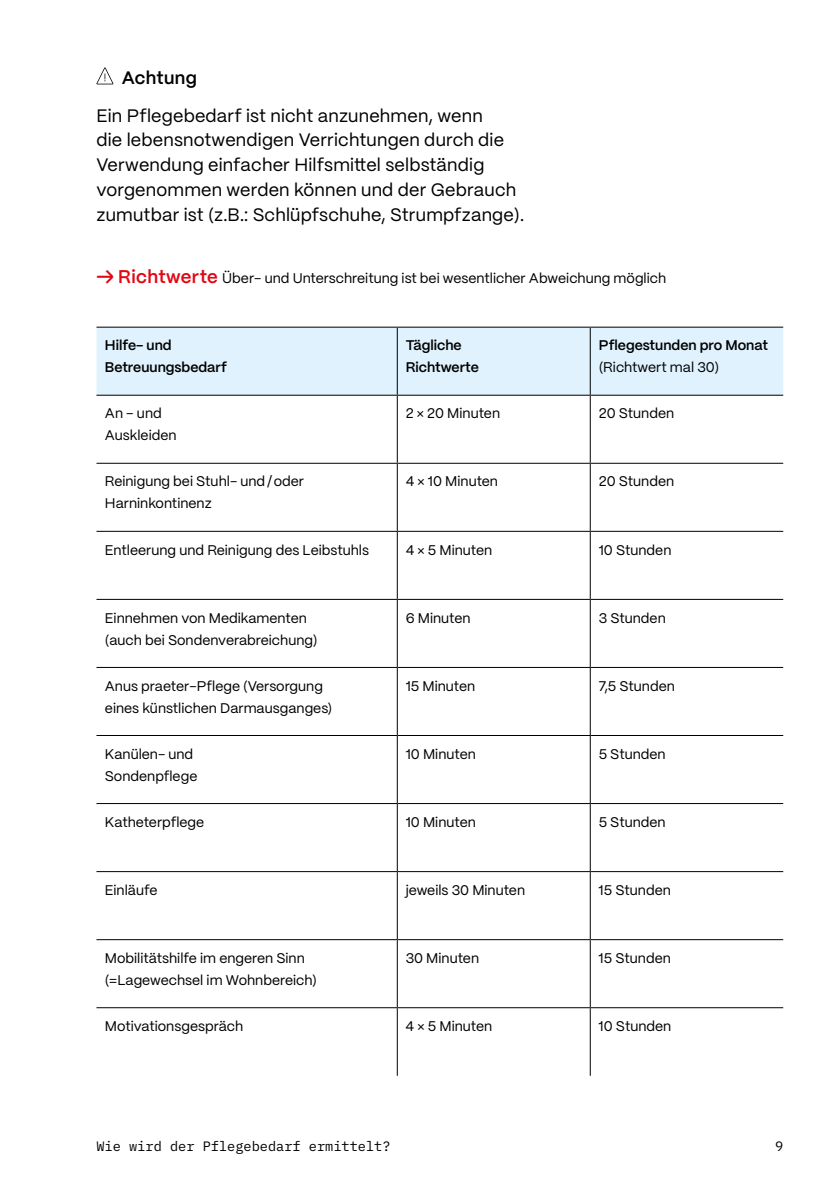
<style>
.page{position:relative;width:840px;height:1191px;background:#fff}
.page>*{position:absolute;margin:0;border:0;box-sizing:border-box;transform-origin:0 0}
.t1{font:18px/24.8px "PP Mori";letter-spacing:.01em;color:#000}
.t2{font:600 18px "PP Mori";letter-spacing:.015em;color:#000}
.t3{font:14px/22px "PP Mori";color:#000}
.t4{font:600 14px/22px "PP Mori";color:#000}
.t5{font:13.6px "IBM Plex Mono";color:#000}
.s1{font-weight:600;font-size:18.4px;color:#e30613}
</style>
<div class="page">
<svg style="left:96px;top:67px;width:17px;height:17px"></svg>
<div style="left:96px;top:328px;width:686px;height:67px;background:#dff2fd"></div>
<hr style="left:96px;top:327px;width:301px;height:1px;background:#000">
<hr style="left:397px;top:327px;width:193px;height:1px;background:#000">
<hr style="left:396px;top:328px;width:1px;height:67px;background:#000">
<hr style="left:590px;top:327px;width:192px;height:1px;background:#000">
<hr style="left:589px;top:328px;width:1px;height:67px;background:#000">
<hr style="left:96px;top:395px;width:301px;height:1px;background:#000">
<hr style="left:397px;top:395px;width:193px;height:1px;background:#000">
<hr style="left:396px;top:396px;width:1px;height:67px;background:#000">
<hr style="left:590px;top:395px;width:192px;height:1px;background:#000">
<hr style="left:589px;top:396px;width:1px;height:67px;background:#000">
<hr style="left:96px;top:463px;width:301px;height:1px;background:#000">
<hr style="left:397px;top:463px;width:193px;height:1px;background:#000">
<hr style="left:396px;top:464px;width:1px;height:67px;background:#000">
<hr style="left:590px;top:463px;width:192px;height:1px;background:#000">
<hr style="left:589px;top:464px;width:1px;height:67px;background:#000">
<hr style="left:96px;top:531px;width:301px;height:1px;background:#000">
<hr style="left:397px;top:531px;width:193px;height:1px;background:#000">
<hr style="left:396px;top:532px;width:1px;height:67px;background:#000">
<hr style="left:590px;top:531px;width:192px;height:1px;background:#000">
<hr style="left:589px;top:532px;width:1px;height:67px;background:#000">
<hr style="left:96px;top:599px;width:301px;height:1px;background:#000">
<hr style="left:397px;top:599px;width:193px;height:1px;background:#000">
<hr style="left:396px;top:600px;width:1px;height:67px;background:#000">
<hr style="left:590px;top:599px;width:192px;height:1px;background:#000">
<hr style="left:589px;top:600px;width:1px;height:67px;background:#000">
<hr style="left:96px;top:667px;width:301px;height:1px;background:#000">
<hr style="left:397px;top:667px;width:193px;height:1px;background:#000">
<hr style="left:396px;top:668px;width:1px;height:67px;background:#000">
<hr style="left:590px;top:667px;width:192px;height:1px;background:#000">
<hr style="left:589px;top:668px;width:1px;height:67px;background:#000">
<hr style="left:96px;top:735px;width:301px;height:1px;background:#000">
<hr style="left:397px;top:735px;width:193px;height:1px;background:#000">
<hr style="left:396px;top:736px;width:1px;height:67px;background:#000">
<hr style="left:590px;top:735px;width:192px;height:1px;background:#000">
<hr style="left:589px;top:736px;width:1px;height:67px;background:#000">
<hr style="left:96px;top:803px;width:301px;height:1px;background:#000">
<hr style="left:397px;top:803px;width:193px;height:1px;background:#000">
<hr style="left:396px;top:804px;width:1px;height:67px;background:#000">
<hr style="left:590px;top:803px;width:192px;height:1px;background:#000">
<hr style="left:589px;top:804px;width:1px;height:67px;background:#000">
<hr style="left:96px;top:871px;width:301px;height:1px;background:#000">
<hr style="left:397px;top:871px;width:193px;height:1px;background:#000">
<hr style="left:396px;top:872px;width:1px;height:67px;background:#000">
<hr style="left:590px;top:871px;width:192px;height:1px;background:#000">
<hr style="left:589px;top:872px;width:1px;height:67px;background:#000">
<hr style="left:96px;top:939px;width:301px;height:1px;background:#000">
<hr style="left:397px;top:939px;width:193px;height:1px;background:#000">
<hr style="left:396px;top:940px;width:1px;height:67px;background:#000">
<hr style="left:590px;top:939px;width:192px;height:1px;background:#000">
<hr style="left:589px;top:940px;width:1px;height:67px;background:#000">
<hr style="left:96px;top:1007px;width:301px;height:1px;background:#000">
<hr style="left:397px;top:1007px;width:193px;height:1px;background:#000">
<hr style="left:396px;top:1008px;width:1px;height:67px;background:#000">
<hr style="left:590px;top:1007px;width:192px;height:1px;background:#000">
<hr style="left:589px;top:1008px;width:1px;height:67px;background:#000">
<p class="t2" style="left:122px;top:62px;width:77px">Achtung</p>
<p class="t1" style="left:96px;top:102px;width:429px">Ein Pflegebedarf ist nicht anzunehmen, wenn<br>die lebensnotwendigen Verrichtungen durch die Verwendung einfacher Hilfsmittel selbständig vorgenommen werden können und der Gebrauch zumutbar ist (z.B.: Schlüpfschuhe, Strumpfzange).</p>
<p class="t3" style="left:96px;top:266px;width:571px"><span class="s1">→ Richtwerte</span> Über- und Unterschreitung ist bei wesentlicher Abweichung möglich</p>
<p class="t4" style="left:105px;top:333px;width:123px">Hilfe- und<br>Betreuungsbedarf</p>
<p class="t4" style="left:405px;top:333px;width:74px">Tägliche<br>Richtwerte</p>
<p class="t4" style="left:598px;top:333px;width:171px">Pflegestunden pro Monat</p>
<p class="t3" style="left:598px;top:356px;width:122px">(Richtwert mal 30)</p>
<p class="t3" style="left:105px;top:402px;width:73px">An – und<br>Auskleiden</p>
<p class="t3" style="left:405px;top:402px;width:96px">2 × 20 Minuten</p>
<p class="t3" style="left:598px;top:402px;width:77px">20 Stunden</p>
<p class="t3" style="left:105px;top:470px;width:201px">Reinigung bei Stuhl- und/oder<br>Harninkontinenz</p>
<p class="t3" style="left:405px;top:470px;width:94px">4 × 10 Minuten</p>
<p class="t3" style="left:598px;top:470px;width:77px">20 Stunden</p>
<p class="t3" style="left:105px;top:538px;width:265px">Entleerung und Reinigung des Leibstuhls</p>
<p class="t3" style="left:405px;top:538px;width:88px">4 × 5 Minuten</p>
<p class="t3" style="left:598px;top:538px;width:74px">10 Stunden</p>
<p class="t3" style="left:105px;top:606px;width:214px">Einnehmen von Medikamenten (auch bei Sondenverabreichung)</p>
<p class="t3" style="left:405px;top:606px;width:66px">6 Minuten</p>
<p class="t3" style="left:598px;top:606px;width:69px">3 Stunden</p>
<p class="t3" style="left:105px;top:674px;width:229px">Anus praeter-Pflege (Versorgung eines künstlichen Darmausganges)</p>
<p class="t3" style="left:405px;top:674px;width:71px">15 Minuten</p>
<p class="t3" style="left:598px;top:674px;width:78px">7,5 Stunden</p>
<p class="t3" style="left:105px;top:742px;width:94px">Kanülen- und<br>Sondenpflege</p>
<p class="t3" style="left:405px;top:742px;width:72px">10 Minuten</p>
<p class="t3" style="left:598px;top:742px;width:68px">5 Stunden</p>
<p class="t3" style="left:105px;top:810px;width:101px">Katheterpflege</p>
<p class="t3" style="left:405px;top:810px;width:72px">10 Minuten</p>
<p class="t3" style="left:598px;top:810px;width:68px">5 Stunden</p>
<p class="t3" style="left:105px;top:878px;width:54px">Einläufe</p>
<p class="t3" style="left:405px;top:878px;width:121px">jeweils 30 Minuten</p>
<p class="t3" style="left:598px;top:878px;width:74px">15 Stunden</p>
<p class="t3" style="left:105px;top:946px;width:213px">Mobilitätshilfe im engeren Sinn (=Lagewechsel im Wohnbereich)</p>
<p class="t3" style="left:405px;top:946px;width:75px">30 Minuten</p>
<p class="t3" style="left:598px;top:946px;width:74px">15 Stunden</p>
<p class="t3" style="left:105px;top:1014px;width:140px">Motivationsgespräch</p>
<p class="t3" style="left:405px;top:1014px;width:88px">4 × 5 Minuten</p>
<p class="t3" style="left:598px;top:1014px;width:74px">10 Stunden</p>
<p class="t5" style="left:96px;top:1136px;width:295px">Wie wird der Pflegebedarf ermittelt?</p>
<p class="t5" style="left:774px;top:1136px;width:10px">9</p>
</div>
